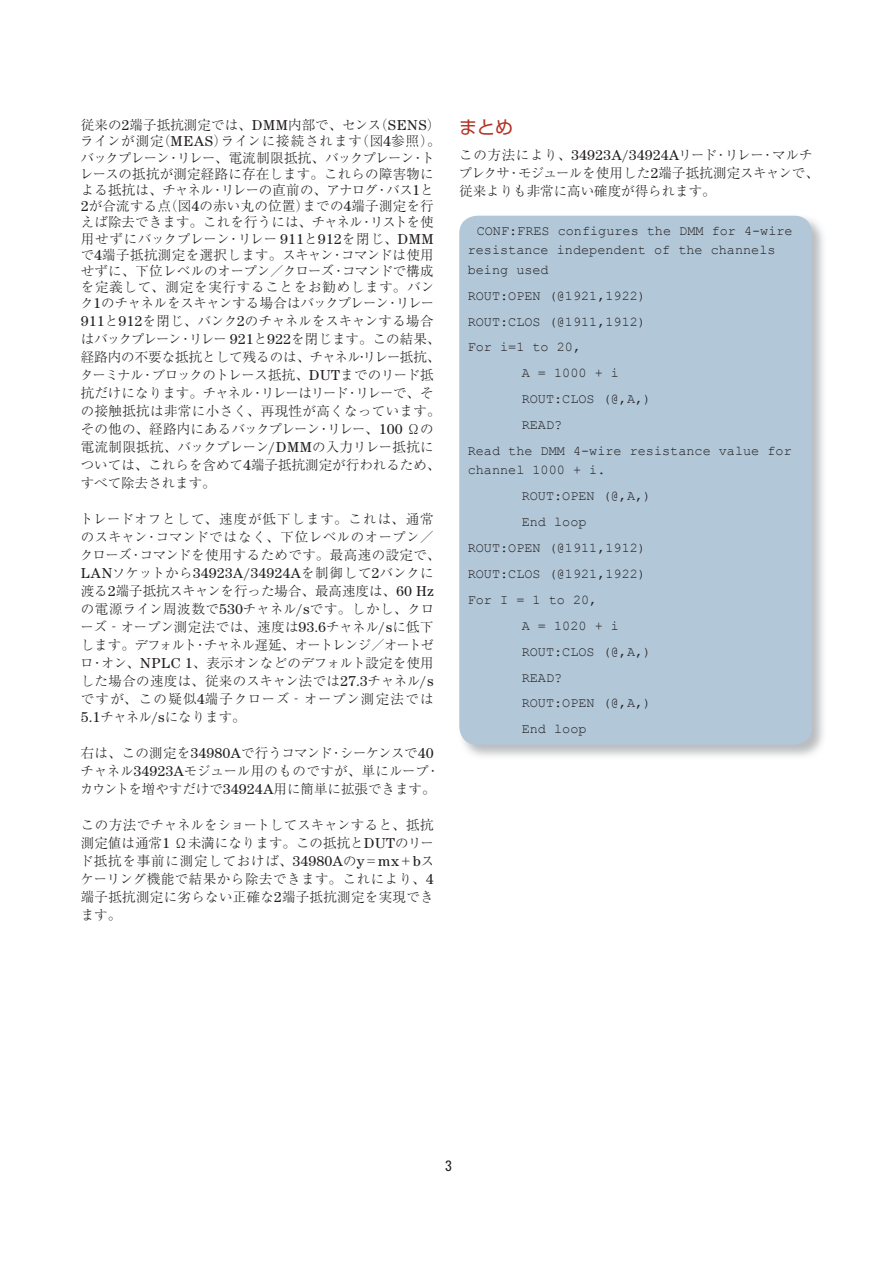
<style>
.page{position:relative;width:893px;height:1263px;background:#fff}
.page>*{position:absolute;margin:0;border:0;box-sizing:border-box;transform-origin:0 0}
.t1{font:18px "Shin Go Pro";color:#b23326}
.t2{font:14.85px "Agilent Century ITC";color:#231f20}
.t3{font:14.85px "Agilent Cond";color:#231f20}
.t4{font:300 13.5px/17px "Ryumin Pro";letter-spacing:.01em;color:#231f20}
.t5{font:13.5px/19.5px "Courier New";color:#231f20}
.t6{font:300 13.5px/18px "Ryumin Pro";letter-spacing:.03em;color:#231f20}
.s1{font-family:"Agilent Century ITC";font-weight:400;font-size:14.85px}
.s2{font-family:"Ryumin Pro";font-weight:300;font-size:13.5px}
</style>
<div class="page">
<div style="left:459px;top:216px;width:353px;height:529px;background:#b2c7d8;border-radius:18px"></div>
<p class="t4" style="left:80px;top:115px;width:362px">従来の<span class="s1">2</span>端子抵抗測定では、<span class="s1">DMM</span>内部で、センス（<span class="s1">SENS</span>）ラインが測定（<span class="s1">MEAS</span>）ラインに接続されます（図<span class="s1">4</span>参照）。バックプレーン・リレー、電流制限抵抗、バックプレーン・トレースの抵抗が測定経路に存在します。これらの障害物による抵抗は、チャネル・リレーの直前の、アナログ・バス<span class="s1">1</span>と<br><span class="s1">2</span>が合流する点（図<span class="s1">4</span>の赤い丸の位置）までの<span class="s1">4</span>端子測定を行えば除去できます。これを行うには、チャネル・リストを使用せずにバックプレーン・リレー <span class="s1">911</span>と<span class="s1">912</span>を閉じ、<span class="s1">DMM</span>で<span class="s1">4</span>端子抵抗測定を選択します。スキャン・コマンドは使用せずに、下位レベルのオープン／クローズ・コマンドで構成を定義して、測定を実行することをお勧めします。バンク<span class="s1">1</span>のチャネルをスキャンする場合はバックプレーン・リレー<br><span class="s1">911</span>と<span class="s1">912</span>を閉じ、バンク<span class="s1">2</span>のチャネルをスキャンする場合はバックプレーン・リレー <span class="s1">921</span>と<span class="s1">922</span>を閉じます。この結果、経路内の不要な抵抗として残るのは、チャネル・リレー抵抗、ターミナル・ブロックのトレース抵抗、<span class="s1">DUT</span>までのリード抵抗だけになります。チャネル・リレーはリード・リレーで、その接触抵抗は非常に小さく、再現性が高くなっています。その他の、経路内にあるバックプレーン・リレー、<span class="s1">100</span> Ωの電流制限抵抗、バックプレーン<span class="s1">/DMM</span>の入力リレー抵抗については、これらを含めて<span class="s1">4</span>端子抵抗測定が行われるため、すべて除去されます。</p>
<p class="t6" style="left:80px;top:508px;width:362px">トレードオフとして、速度が低下します。これは、通常のスキャン・コマンドではなく、下位レベルのオープン／クローズ・コマンドを使用するためです。最高速の設定で、</p>
<p class="t2" style="left:81px;top:564px;width:354px">LAN<span class="s2">ソケットから</span>34923A/34924A<span class="s2">を制御して</span>2<span class="s2">バンクに</span></p>
<p class="t4" style="left:80px;top:580px;width:356px;line-height:18px;text-align:justify">渡る<span class="s1">2</span>端子抵抗スキャンを行った場合、最高速度は、<span class="s1">60 Hz</span>の電源ライン周波数で<span class="s1">530</span>チャネル<span class="s1">/s</span>です。しかし、クローズ‐オープン測定法では、速度は<span class="s1">93.6</span>チャネル<span class="s1">/s</span>に低下します。デフォルト・チャネル遅延、オートレンジ／オートゼロ・オン、<span class="s1">NPLC 1</span>、表示オンなどのデフォルト設定を使用した場合の速度は、従来のスキャン法では<span class="s1">27.3</span>チャネル<span class="s1">/s</span>ですが、この疑似<span class="s1">4</span>端子クローズ‐オープン測定法では<span class="s1">5.1</span>チャネル<span class="s1">/s</span>になります。</p>
<p class="t4" style="left:80px;top:742px;width:361px;line-height:18px">右は、この測定を<span class="s1">34980A</span>で行うコマンド・シーケンスで<span class="s1">40</span>チャネル<span class="s1">34923A</span>モジュール用のものですが、単にループ・カウントを増やすだけで<span class="s1">34924A</span>用に簡単に拡張できます。</p>
<p class="t4" style="left:80px;top:814px;width:356px;line-height:18px;text-align:justify">この方法でチャネルをショートしてスキャンすると、抵抗測定値は通常<span class="s1">1</span> Ω未満になります。この抵抗と<span class="s1">DUT</span>のリード抵抗を事前に測定しておけば、<span class="s1">34980A</span>の<span class="s1">y</span>＝<span class="s1">mx</span>＋<span class="s1">b</span>スケーリング機能で結果から除去できます。これにより、<span class="s1">4</span>端子抵抗測定に劣らない正確な<span class="s1">2</span>端子抵抗測定を実現できます。</p>
<h1 class="t1" style="left:459px;top:112px;width:55px">まとめ</h1>
<p class="t4" style="left:459px;top:145px;width:362px;line-height:18px">この方法により、<span class="s1">34923A/34924A</span>リード・リレー・マルチプレクサ・モジュールを使用した<span class="s1">2</span>端子抵抗測定スキャンで、従来よりも非常に高い確度が得られます。</p>
<p class="t5" style="left:468px;top:220px;width:326px;text-indent:9px">CONF:FRES configures the DMM for 4-wire resistance independent of the channels being used</p>
<p class="t5" style="left:468px;top:285px;width:180px">ROUT:OPEN (@1921,1922)</p>
<p class="t5" style="left:468px;top:311px;width:180px">ROUT:CLOS (@1911,1912)</p>
<p class="t5" style="left:468px;top:337px;width:115px">For i=1 to 20,</p>
<p class="t5" style="left:522px;top:363px;width:99px">A = 1000 + i</p>
<p class="t5" style="left:522px;top:389px;width:131px">ROUT:CLOS (@,A,)</p>
<p class="t5" style="left:522px;top:415px;width:42px">READ?</p>
<p class="t5" style="left:468px;top:441px;width:326px">Read the DMM 4-wire resistance value for</p>
<p class="t5" style="left:468px;top:460px;width:139px">channel 1000 + i.</p>
<p class="t5" style="left:522px;top:486px;width:131px">ROUT:OPEN (@,A,)</p>
<p class="t5" style="left:522px;top:512px;width:66px">End loop</p>
<p class="t5" style="left:468px;top:538px;width:180px">ROUT:OPEN (@1911,1912)</p>
<p class="t5" style="left:468px;top:564px;width:180px">ROUT:CLOS (@1921,1922)</p>
<p class="t5" style="left:468px;top:589px;width:131px">For I = 1 to 20,</p>
<p class="t5" style="left:522px;top:615px;width:99px">A = 1020 + i</p>
<p class="t5" style="left:522px;top:641px;width:131px">ROUT:CLOS (@,A,)</p>
<p class="t5" style="left:522px;top:667px;width:42px">READ?</p>
<p class="t5" style="left:522px;top:693px;width:131px">ROUT:OPEN (@,A,)</p>
<p class="t5" style="left:522px;top:719px;width:66px">End loop</p>
<p class="t3" style="left:445px;top:1157px;width:8px">3</p>
</div>
